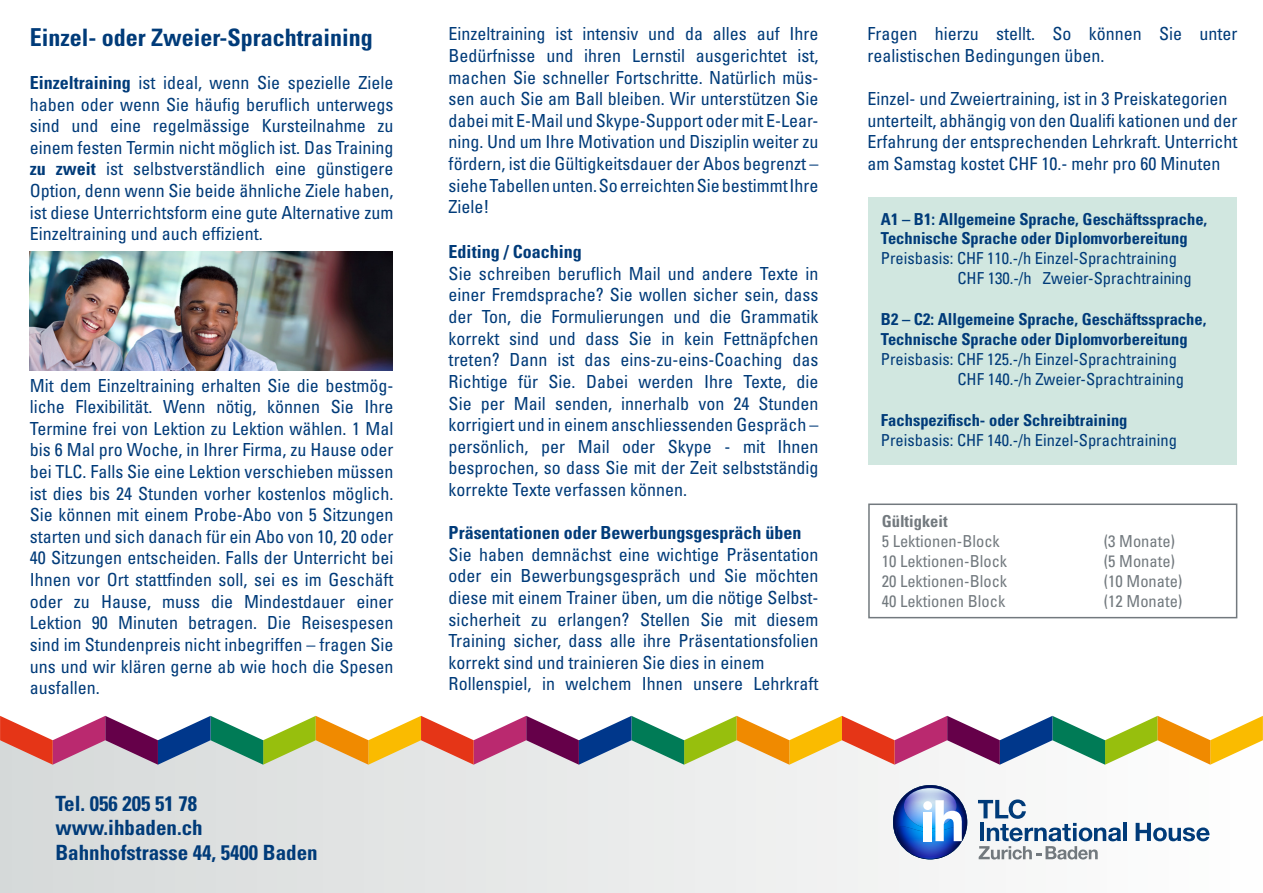
<style>
.page{position:relative;width:1263px;height:893px;background:#fff}
.page>*{position:absolute;margin:0;border:0;box-sizing:border-box;transform-origin:0 0}
.t1{font:700 condensed 24px "Univers";color:#003b79}
.t2{font:700 condensed 21px/24.5px "Univers";color:#003b79}
.t3{font:condensed 18px/21.6px "Univers";color:#003b79;text-align:justify}
.t4{font:700 condensed 18px "Univers";color:#003b79}
.t5{font:700 condensed 16.5px/19.8px "Univers";color:#003b79}
.t6{font:condensed 16.5px/19.8px "Univers";color:#003b79}
.t7{font:condensed 16.5px "Univers";color:#72797e}
.t8{font:700 condensed 16.5px "Univers";color:#72797e}
.s1{font-size:24.75px}
.s2{font-weight:700}
</style>
<div class="page">
<svg style="left:0;top:764px;width:1212px;height:128px"></svg>
<svg style="left:0;top:715px;width:1263px;height:49px"></svg>
<div style="left:868px;top:197px;width:369px;height:267px;background:#d1e7e0"></div>
<div style="left:868px;top:503px;width:369px;height:115px;border:2px solid #72797e"></div>
<img style="left:30px;top:251px;width:363px;height:119px">
<hr style="left:1123px;top:822px;width:4px;height:19px;background:#003b79">
<svg style="left:1136px;top:822px;width:74px;height:19px"></svg>
<img style="left:893px;top:785px;width:74px;height:74px">
<img style="left:904px;top:788px;width:53px;height:38px">
<img style="left:897px;top:826px;width:67px;height:32px">
<div style="left:923px;top:801px;width:9px;height:9px;background:#fff;border-radius:50%"></div>
<div style="left:924px;top:812px;width:8px;height:29px;background:#fff"></div>
<svg style="left:935px;top:800px;width:32px;height:41px"></svg>
<svg style="left:978px;top:799px;width:143px;height:60px"></svg>
<h1 class="t1" style="left:30px;top:22px;width:345px"><span class="s1">E</span>inzel- oder Zweier-Sprachtraining</h1>
<p class="t3" style="left:30px;top:72px;width:365px"><span class="s2">Einzeltraining</span> ist ideal, wenn Sie spezielle Ziele haben oder wenn Sie häufig beruflich unterwegs sind und eine regelmässige Kursteilnahme zu einem festen Termin nicht möglich ist. Das Training <span class="s2">zu zweit</span> ist selbstverständlich eine günstigere Option, denn wenn Sie beide ähnliche Ziele haben, ist diese Unterrichtsform eine gute Alternative zum Einzeltraining und auch effizient.</p>
<p class="t3" style="left:30px;top:374px;width:365px">Mit dem Einzeltraining erhalten Sie die bestmög&shy;liche Flexibilität. Wenn nötig, können Sie Ihre Termine frei von Lektion zu Lektion wählen. 1 Mal bis 6 Mal pro Woche, in Ihrer Firma, zu Hause oder bei TLC. Falls Sie eine Lektion verschieben müssen ist dies bis 24 Stunden vorher kostenlos möglich.<br>Sie können mit einem Probe-Abo von 5 Sitzungen starten und sich danach für ein Abo von 10, 20 oder 40 Sitzungen entscheiden. Falls der Unterricht bei Ihnen vor Ort stattfinden soll, sei es im Geschäft oder zu Hause, muss die Mindestdauer einer Lektion 90 Minuten betragen. Die Reisespesen sind im Stundenpreis nicht inbegriffen – fragen Sie uns und wir klären gerne ab wie hoch die Spesen ausfallen.</p>
<p class="t2" style="left:55px;top:790px;width:264px">Tel. 056 205 51 78 www.ihbaden.ch<br>Bahnhofstrasse 44, 5400 Baden</p>
<p class="t3" style="left:449px;top:23px;width:371px">Einzeltraining ist intensiv und da alles auf Ihre Bedürfnisse und ihren Lernstil ausgerichtet ist, machen Sie schneller Fortschritte. Natürlich müs&shy;sen auch Sie am Ball bleiben. Wir unterstützen Sie dabei mit E-Mail und Skype-Support oder mit E-Lear&shy;ning. Und um Ihre Motivation und Disziplin weiter zu fördern, ist die Gültigkeitsdauer der Abos begrenzt – siehe Tabellen unten. So erreichten Sie bestimmt Ihre Ziele!</p>
<p class="t4" style="left:449px;top:241px;width:135px">Editing / Coaching</p>
<p class="t3" style="left:449px;top:262px;width:371px">Sie schreiben beruflich Mail und andere Texte in einer Fremdsprache? Sie wollen sicher sein, dass der Ton, die Formulierungen und die Grammatik korrekt sind und dass Sie in kein Fettnäpfchen treten? Dann ist das eins-zu-eins-Coaching das Richtige für Sie. Dabei werden Ihre Texte, die Sie per Mail senden, innerhalb von 24 Stunden korrigiert und in einem anschliessenden Gespräch – persönlich, per Mail oder Skype - mit Ihnen besprochen, so dass Sie mit der Zeit selbstständig korrekte Texte verfassen können.</p>
<p class="t4" style="left:449px;top:521px;width:354px">Präsentationen oder Bewerbungsgespräch üben</p>
<p class="t3" style="left:449px;top:543px;width:371px;text-align:left">Sie haben demnächst eine wichtige Präsentation oder ein Bewerbungsgespräch und Sie möchten diese mit einem Trainer üben, um die nötige Selbst&shy;sicherheit zu erlangen? Stellen Sie mit diesem Training sicher, dass alle ihre Präsentationsfolien korrekt sind und trainieren Sie dies in einem Rollenspiel, in welchem Ihnen unsere Lehrkraft</p>
<p class="t3" style="left:867px;top:23px;width:371px">Fragen hierzu stellt. So können Sie unter realistischen Bedingungen üben.</p>
<p class="t3" style="left:867px;top:88px;width:371px;text-align:left">Einzel- und Zweiertraining, ist in 3 Preiskategorien unterteilt, abhängig von den Qualifi kationen und der Erfahrung der entsprechenden Lehrkraft. Unterricht am Samstag kostet CHF 10.- mehr pro 60 Minuten</p>
<p class="t5" style="left:881px;top:209px;width:328px">A1 – B1: Allgemeine Sprache, Geschäftssprache,<br>Technische Sprache oder Diplomvorbereitung</p>
<p class="t6" style="left:957px;top:248px;width:236px;text-indent:-77px">Preisbasis: CHF 110.-/h Einzel-Sprachtraining<br>CHF 130.-/h Zweier-Sprachtraining</p>
<p class="t5" style="left:881px;top:309px;width:327px">B2 – C2: Allgemeine Sprache, Geschäftssprache,<br>Technische Sprache oder Diplomvorbereitung</p>
<p class="t6" style="left:957px;top:349px;width:228px;text-indent:-77px">Preisbasis: CHF 125.-/h Einzel-Sprachtraining<br>CHF 140.-/h Zweier-Sprachtraining</p>
<p class="t5" style="left:881px;top:410px;width:248px">Fachspezifisch- oder Schreibtraining</p>
<p class="t6" style="left:881px;top:430px;width:297px">Preisbasis: CHF 140.-/h Einzel-Sprachtraining</p>
<p class="t8" style="left:882px;top:511px;width:68px">Gültigkeit</p>
<p class="t7" style="left:882px;top:530px;width:120px">5 Lektionen-Block</p>
<p class="t7" style="left:1104px;top:530px;width:73px">(3 Monate)</p>
<p class="t7" style="left:882px;top:550px;width:127px">10 Lektionen-Block</p>
<p class="t7" style="left:1104px;top:550px;width:73px">(5 Monate)</p>
<p class="t7" style="left:882px;top:570px;width:127px">20 Lektionen-Block</p>
<p class="t7" style="left:1104px;top:570px;width:80px">(10 Monate)</p>
<p class="t7" style="left:882px;top:590px;width:125px">40 Lektionen Block</p>
<p class="t7" style="left:1104px;top:590px;width:80px">(12 Monate)</p>
</div>
